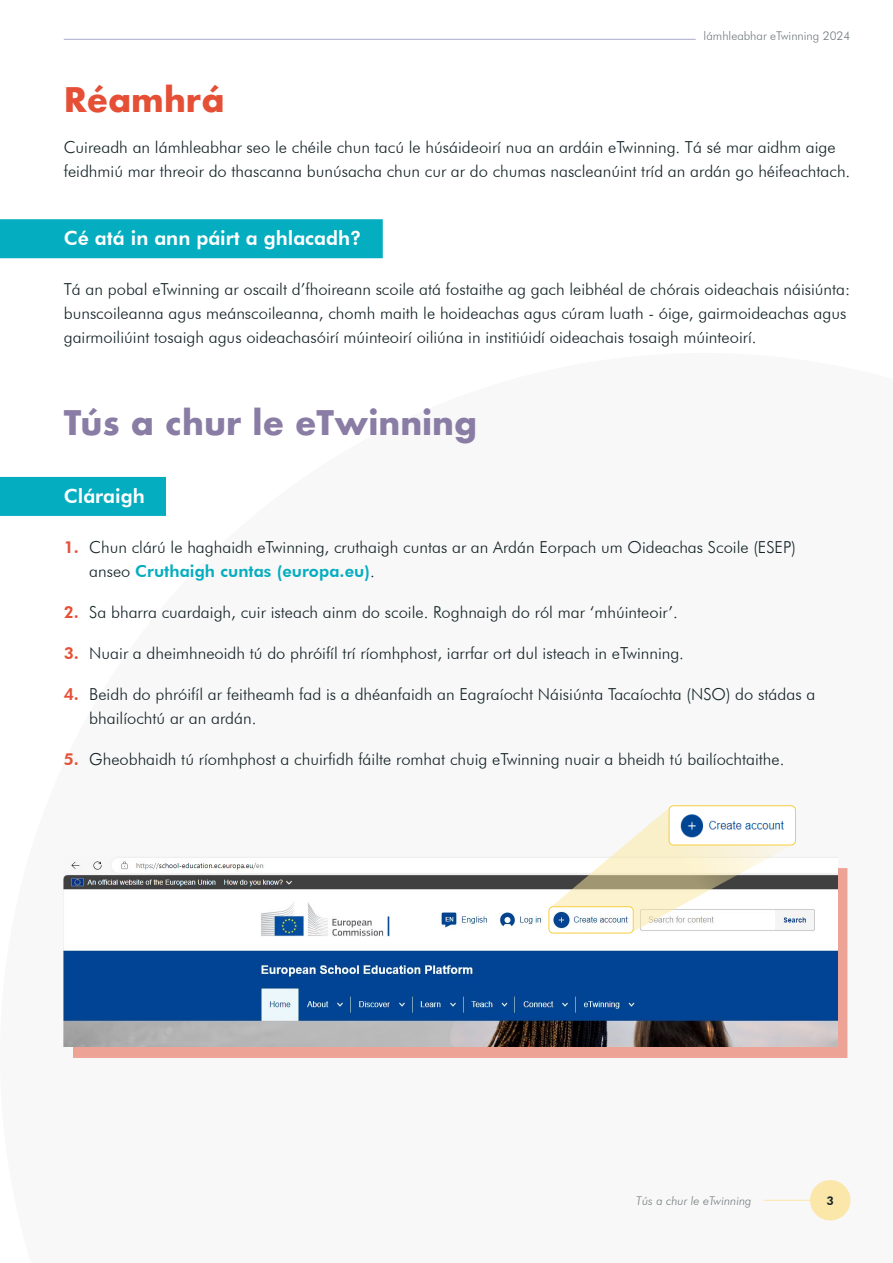
<style>
.page{position:relative;width:893px;height:1263px;background:#fff}
.page>*{position:absolute;margin:0;border:0;box-sizing:border-box;transform-origin:0 0}
.body_copy{font:700 33px "Futura";color:#8a7da5}
.body_copy-2{font:700 33px "Futura";color:#e54f36}
.Sub_Heading_red{font:800 19.5px "Futura BT";color:#fff}
.body_copy-3{font:300 16.5px/24px "Futura BT";color:#142326}
.t1{font:300 12px "Futura BT";color:#727b7d}
.t2{font:italic 300 12px "Futura BT";color:#727b7d}
.t3{font:800 12px "Futura BT";color:#142326}
.s1{font-weight:800;color:#e54f36}
.s2{font-weight:800;color:#04adbf}
</style>
<div class="page">
<hr style="left:64px;top:39px;width:632px;height:1px;background:#a9a9d0">
<div style="left:0;top:219px;width:383px;height:39px;background:#04adbf"></div>
<div style="left:0;top:477px;width:166px;height:39px;background:#04adbf"></div>
<div style="left:73px;top:869px;width:774px;height:189px;background:#e54f36;opacity:.5"></div>
<img style="left:64px;top:857px;width:773px;height:189px">
<svg style="left:549px;top:808px;width:245px;height:124px"></svg>
<div style="left:549px;top:906px;width:85px;height:27px;border:1px solid #f6cf3f;border-radius:4px"></div>
<img style="left:669px;top:807px;width:126px;height:38px">
<div style="left:669px;top:805px;width:127px;height:40px;border:1px solid #f6cf3f;border-radius:4px"></div>
<div style="left:810px;top:1180px;width:40px;height:40px;background:#fbe7aa;border-radius:50%"></div>
<hr style="left:763px;top:1200px;width:47px;height:1px;background:#fbe7aa">
<p class="t1" style="left:704px;top:28px;width:148px">lámhleabhar eTwinning 2024</p>
<p class="body_copy-2" style="left:64px;top:76px;width:162px">Réamhrá</p>
<p class="body_copy-3" style="left:64px;top:135px;width:788px">Cuireadh an lámhleabhar seo le chéile chun tacú le húsáideoirí nua an ardáin eTwinning. Tá sé mar aidhm aige feidhmiú mar threoir do thascanna bunúsacha chun cur ar do chumas nascleanúint tríd an ardán go héifeachtach.</p>
<p class="Sub_Heading_red" style="left:64px;top:227px;width:299px">Cé atá in ann páirt a ghlacadh?</p>
<p class="body_copy-3" style="left:64px;top:277px;width:788px">Tá an pobal eTwinning ar oscailt d’fhoireann scoile atá fostaithe ag gach leibhéal de chórais oideachais náisiúnta: bunscoileanna agus meánscoileanna, chomh maith le hoideachas agus cúram luath - óige, gairmoideachas agus gairmoiliúint tosaigh agus oideachasóirí múinteoirí oiliúna in institiúidí oideachais tosaigh múinteoirí.</p>
<p class="body_copy" style="left:64px;top:399px;width:415px">Tús a chur le eTwinning</p>
<p class="Sub_Heading_red" style="left:64px;top:484px;width:82px">Cláraigh</p>
<p class="body_copy-3" style="left:89px;top:535px;width:708px;text-indent:-26px"><span class="s1">1.</span> Chun clárú le haghaidh eTwinning, cruthaigh cuntas ar an Ardán Eorpach um Oideachas Scoile (ESEP) anseo <span class="s2">Cruthaigh cuntas (europa.eu)</span>.</p>
<p class="body_copy-3" style="left:64px;top:600px;width:616px"><span class="s1">2.</span> Sa bharra cuardaigh, cuir isteach ainm do scoile. Roghnaigh do ról mar ‘mhúinteoir’.</p>
<p class="body_copy-3" style="left:64px;top:641px;width:622px"><span class="s1">3.</span> Nuair a dheimhneoidh tú do phróifíl trí ríomhphost, iarrfar ort dul isteach in eTwinning.</p>
<p class="body_copy-3" style="left:89px;top:682px;width:728px;text-indent:-26px"><span class="s1">4.</span> Beidh do phróifíl ar feitheamh fad is a dhéanfaidh an Eagraíocht Náisiúnta Tacaíochta (NSO) do stádas a bhailíochtú ar an ardán.</p>
<p class="body_copy-3" style="left:64px;top:747px;width:722px"><span class="s1">5.</span> Gheobhaidh tú ríomhphost a chuirfidh fáilte romhat chuig eTwinning nuair a bheidh tú bailíochtaithe.</p>
<p class="t2" style="left:636px;top:1193px;width:117px">Tús a chur le eTwinning</p>
<p class="t3" style="left:827px;top:1193px;width:9px">3</p>
</div>
